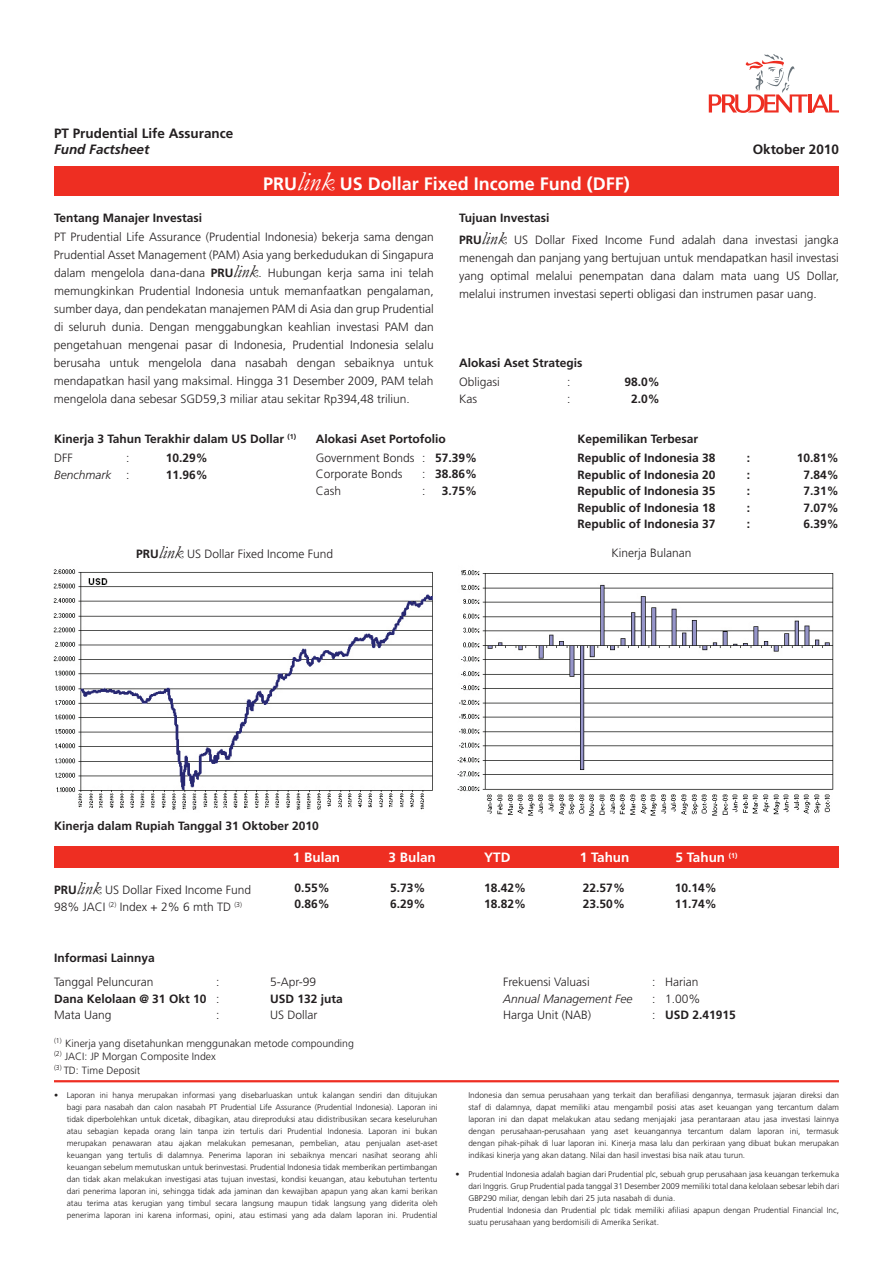
<style>
.page{position:relative;width:893px;height:1263px;background:#fff}
.page>*{position:absolute;margin:0;border:0;box-sizing:border-box;transform-origin:0 0}
.t1{font:700 18px "Frutiger";color:#fff}
.t2{font:700 13.5px "Frutiger";color:#231f20}
.t3{font:700 13.5px "Frutiger";color:#fff}
.t4{font:italic 700 13.5px "Frutiger";color:#231f20}
.t5{font:300 12px/18px "Frutiger";color:#231f20}
.t6{font:700 12px/16.5px "Frutiger";color:#231f20}
.t7{font:italic 300 12px "Frutiger";color:#231f20}
.t8{font:300 10.5px/13.5px "Frutiger";color:#231f20}
.t9{font:300 8.25px/12px "Frutiger";color:#231f20;text-align:justify}
.s1{font-family:"Garamond";font-weight:400;font-style:italic;font-size:27px}
.s2{font-weight:700}
.s3{font-family:"Garamond";font-weight:400;font-style:italic;font-size:18px}
.s4{font-style:normal}
.s5{font-weight:300}
</style>
<div class="page">
<hr style="left:54px;top:1080px;width:785px;height:2px;background:#ee2e22">
<svg style="left:709px;top:54px;width:130px;height:59px"></svg>
<div style="left:54px;top:166px;width:785px;height:30px;background:#ee2e22"></div>
<div style="left:54px;top:846px;width:785px;height:21px;background:#ee2e22"></div>
<img style="left:457px;top:570px;width:377px;height:246px">
<img style="left:53px;top:569px;width:380px;height:241px">
<h2 class="t2" style="left:54px;top:125px;width:181px">PT Prudential Life Assurance</h2>
<h2 class="t4" style="left:54px;top:141px;width:97px">Fund Factsheet</h2>
<h2 class="t2" style="left:753px;top:141px;width:88px">Oktober 2010</h2>
<h1 class="t1" style="left:263px;top:173px;width:368px">PRU<span class="s1">link</span> US Dollar Fixed Income Fund (DFF)</h1>
<h3 class="t6" style="left:54px;top:209px;width:150px">Tentang Manajer Investasi</h3>
<p class="t5" style="left:54px;top:228px;width:381px;text-align:justify">PT Prudential Life Assurance (Prudential Indonesia) bekerja sama dengan Prudential Asset Management (PAM) Asia yang berkedudukan di Singapura dalam mengelola dana-dana <span class="s2">PRU</span><span class="s3">link</span>. Hubungan kerja sama ini telah memungkinkan Prudential Indonesia untuk memanfaatkan pengalaman, sumber daya, dan pendekatan manajemen PAM di Asia dan grup Prudential di seluruh dunia. Dengan menggabungkan keahlian investasi PAM dan pengetahuan mengenai pasar di Indonesia, Prudential Indonesia selalu berusaha untuk mengelola dana nasabah dengan sebaiknya untuk mendapatkan hasil yang maksimal. Hingga 31 Desember 2009, PAM telah mengelola dana sebesar SGD59,3 miliar atau sekitar Rp394,48 triliun.</p>
<h3 class="t5" style="left:459px;top:207px;width:381px;line-height:21.9px"><span class="s2">Tujuan Investasi<br>PRU</span><span class="s3">link</span> US Dollar Fixed Income Fund adalah dana investasi jangka</h3>
<h3 class="t5" style="left:459px;top:249px;width:381px;text-align:justify">menengah dan panjang yang bertujuan untuk mendapatkan hasil investasi yang optimal melalui penempatan dana dalam mata uang US Dollar, melalui instrumen investasi seperti obligasi dan instrumen pasar uang.</h3>
<h3 class="t6" style="left:459px;top:354px;width:125px">Alokasi Aset Strategis</h3>
<h3 class="t5" style="left:459px;top:373px;width:42px">Obligasi</h3>
<h3 class="t5" style="left:567px;top:373px;width:5px">:</h3>
<h3 class="t6" style="left:625px;top:374px;width:37px">98.0%</h3>
<h3 class="t5" style="left:459px;top:390px;width:19px">Kas</h3>
<h3 class="t5" style="left:567px;top:390px;width:5px">:</h3>
<h3 class="t6" style="left:631px;top:390px;width:30px">2.0%</h3>
<h3 class="t6" style="left:54px;top:430px;width:243px">Kinerja 3 Tahun Terakhir dalam US Dollar <sup>(1)</sup></h3>
<h3 class="t6" style="left:316px;top:430px;width:132px">Alokasi Aset Portofolio</h3>
<h3 class="t6" style="left:577px;top:430px;width:122px">Kepemilikan Terbesar</h3>
<h3 class="t5" style="left:54px;top:449px;width:20px">DFF</h3>
<h3 class="t5" style="left:126px;top:449px;width:5px">:</h3>
<h3 class="t6" style="left:166px;top:450px;width:44px">10.29%</h3>
<h3 class="t7" style="left:54px;top:468px;width:77px">Benchmark <span class="s4">:</span></h3>
<h3 class="t6" style="left:166px;top:467px;width:44px">11.96%</h3>
<h3 class="t5" style="left:316px;top:450px;width:111px;line-height:16.5px">Government Bonds :<br>Corporate Bonds</h3>
<h3 class="t5" style="left:422px;top:465px;width:5px">:</h3>
<h3 class="t5" style="left:316px;top:482px;width:27px">Cash</h3>
<h3 class="t5" style="left:422px;top:482px;width:5px">:</h3>
<h3 class="t6" style="left:435px;top:449px;width:44px;text-align:center">57.39%<br>38.86%<br>3.75%</h3>
<h3 class="t6" style="left:577px;top:450px;width:140px">Republic of Indonesia 38</h3>
<h3 class="t6" style="left:747px;top:450px;width:5px">:</h3>
<h3 class="t6" style="left:797px;top:450px;width:44px">10.81%</h3>
<h3 class="t6" style="left:577px;top:467px;width:140px">Republic of Indonesia 20</h3>
<h3 class="t6" style="left:747px;top:467px;width:5px">:</h3>
<h3 class="t6" style="left:804px;top:467px;width:37px">7.84%</h3>
<h3 class="t6" style="left:577px;top:483px;width:140px">Republic of Indonesia 35</h3>
<h3 class="t6" style="left:747px;top:483px;width:5px">:</h3>
<h3 class="t6" style="left:804px;top:483px;width:37px">7.31%</h3>
<h3 class="t6" style="left:577px;top:500px;width:140px">Republic of Indonesia 18</h3>
<h3 class="t6" style="left:747px;top:500px;width:5px">:</h3>
<h3 class="t6" style="left:804px;top:500px;width:37px">7.07%</h3>
<h3 class="t6" style="left:577px;top:516px;width:140px">Republic of Indonesia 37</h3>
<h3 class="t6" style="left:747px;top:516px;width:5px">:</h3>
<h3 class="t6" style="left:804px;top:516px;width:37px">6.39%</h3>
<h3 class="t5" style="left:136px;top:545px;width:199px"><span class="s2">PRU</span><span class="s3">link</span> US Dollar Fixed Income Fund</h3>
<h3 class="t5" style="left:611px;top:544px;width:82px">Kinerja Bulanan</h3>
<h3 class="t6" style="left:54px;top:817px;width:266px">Kinerja dalam Rupiah Tanggal 31 Oktober 2010</h3>
<h3 class="t5" style="left:54px;top:882px;width:199px;line-height:16.5px"><span class="s2">PRU</span><span class="s3">link</span> US Dollar Fixed Income Fund<br>98% JACI <sup>(2)</sup> Index + 2% 6 mth TD <sup>(3)</sup></h3>
<h2 class="t3" style="left:293px;top:849px;width:49px">1 Bulan</h2>
<h2 class="t3" style="left:389px;top:849px;width:49px">3 Bulan</h2>
<h2 class="t3" style="left:484px;top:849px;width:28px">YTD</h2>
<h2 class="t3" style="left:580px;top:849px;width:51px">1 Tahun</h2>
<h2 class="t3" style="left:676px;top:849px;width:63px">5 Tahun <sup>(1)</sup></h2>
<h3 class="t6" style="left:294px;top:879px;width:37px">0.55%<br>0.86%</h3>
<h3 class="t6" style="left:390px;top:879px;width:37px">5.73%<br>6.29%</h3>
<h3 class="t6" style="left:484px;top:879px;width:44px">18.42%<br>18.82%</h3>
<h3 class="t6" style="left:583px;top:879px;width:44px">22.57%<br>23.50%</h3>
<h3 class="t6" style="left:675px;top:879px;width:44px">10.14%<br>11.74%</h3>
<h3 class="t6" style="left:54px;top:949px;width:102px">Informasi Lainnya</h3>
<h3 class="t5" style="left:54px;top:973px;width:101px">Tanggal Peluncuran</h3>
<h3 class="t5" style="left:216px;top:973px;width:5px">:</h3>
<h3 class="t5" style="left:270px;top:973px;width:48px">5-Apr-99</h3>
<h3 class="t6" style="left:54px;top:990px;width:167px">Dana Kelolaan @ 31 Okt 10 <span class="s5">:</span></h3>
<h3 class="t6" style="left:270px;top:990px;width:74px">USD 132 juta</h3>
<h3 class="t5" style="left:54px;top:1006px;width:59px">Mata Uang</h3>
<h3 class="t5" style="left:216px;top:1006px;width:5px">:</h3>
<h3 class="t5" style="left:270px;top:1006px;width:49px">US Dollar</h3>
<p class="t8" style="left:54px;top:1036px;width:301px"><sup>(1)</sup> Kinerja yang disetahunkan menggunakan metode compounding <sup>(2)</sup> JACI: JP Morgan Composite Index<br><sup>(3)</sup> TD: Time Deposit</p>
<h3 class="t5" style="left:503px;top:973px;width:88px">Frekuensi Valuasi</h3>
<h3 class="t5" style="left:652px;top:973px;width:48px">: Harian</h3>
<h3 class="t7" style="left:503px;top:991px;width:131px">Annual Management Fee</h3>
<h3 class="t5" style="left:652px;top:990px;width:50px">: 1.00%</h3>
<h3 class="t5" style="left:503px;top:1006px;width:90px">Harga Unit (NAB)</h3>
<h3 class="t6" style="left:652px;top:1007px;width:85px"><span class="s5">:</span> USD 2.41915</h3>
<p class="t9" style="left:67px;top:1089px;width:372px;text-indent:-13px">• Laporan ini hanya merupakan informasi yang disebarluaskan untuk kalangan sendiri dan ditujukan bagi para nasabah dan calon nasabah PT Prudential Life Assurance (Prudential Indonesia). Laporan ini tidak diperbolehkan untuk dicetak, dibagikan, atau direproduksi atau didistribusikan secara keseluruhan atau sebagian kepada orang lain tanpa izin tertulis dari Prudential Indonesia. Laporan ini bukan merupakan penawaran atau ajakan melakukan pemesanan, pembelian, atau penjualan aset-aset keuangan yang tertulis di dalamnya. Penerima laporan ini sebaiknya mencari nasihat seorang ahli keuangan sebelum memutuskan untuk berinvestasi. Prudential Indonesia tidak memberikan pertimbangan dan tidak akan melakukan investigasi atas tujuan investasi, kondisi keuangan, atau kebutuhan tertentu dari penerima laporan ini, sehingga tidak ada jaminan dan kewajiban apapun yang akan kami berikan atau terima atas kerugian yang timbul secara langsung maupun tidak langsung yang diderita oleh penerima laporan ini karena informasi, opini, atau estimasi yang ada dalam laporan ini. Prudential</p>
<p class="t9" style="left:468px;top:1089px;width:372px">Indonesia dan semua perusahaan yang terkait dan berafiliasi dengannya, termasuk jajaran direksi dan staf di dalamnya, dapat memiliki atau mengambil posisi atas aset keuangan yang tercantum dalam laporan ini dan dapat melakukan atau sedang menjajaki jasa perantaraan atau jasa investasi lainnya dengan perusahaan-perusahaan yang aset keuangannya tercantum dalam laporan ini, termasuk dengan pihak-pihak di luar laporan ini. Kinerja masa lalu dan perkiraan yang dibuat bukan merupakan indikasi kinerja yang akan datang. Nilai dan hasil investasi bisa naik atau turun.</p>
<p class="t9" style="left:468px;top:1168px;width:372px;text-align:left;text-indent:-13px">• Prudential Indonesia adalah bagian dari Prudential plc, sebuah grup perusahaan jasa keuangan terkemuka dari Inggris. Grup Prudential pada tanggal 31 Desember 2009 memiliki total dana kelolaan sebesar lebih dari GBP290 miliar, dengan lebih dari 25 juta nasabah di dunia.<br>Prudential Indonesia dan Prudential plc tidak memiliki afiliasi apapun dengan Prudential Financial Inc, suatu perusahaan yang berdomisili di Amerika Serikat.</p>
</div>
